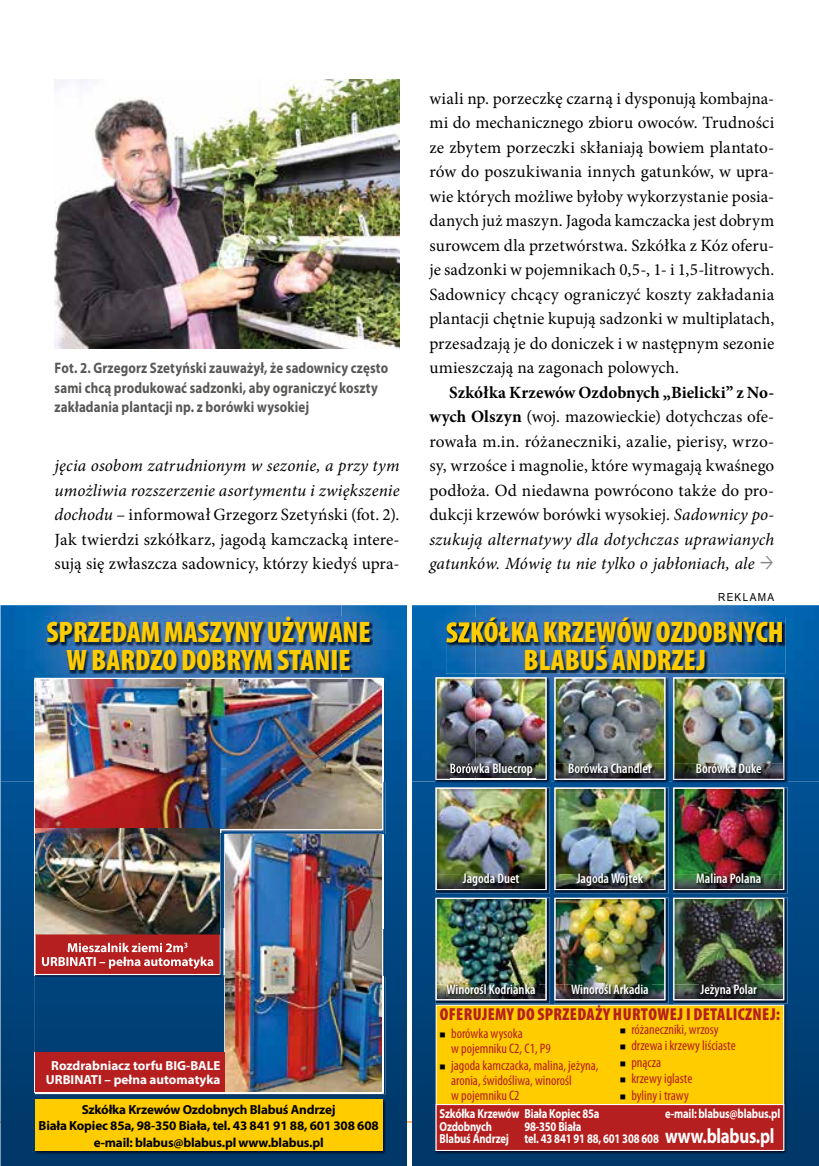
<style>
.page{position:relative;width:819px;height:1166px;background:#fff}
.page>*{position:absolute;margin:0;border:0;box-sizing:border-box;transform-origin:0 0}
.t1{font:900 condensed 29.75px/28px "Myriad Pro";color:#fc0;text-align:center}
.t2{font:700 20.82px "Myriad Pro";letter-spacing:-.015em;color:#fff;scale:.81 1}
.t3{font:900 condensed 17.32px "Myriad Pro";letter-spacing:.02em;color:#b51f1f}
.t4{font:17.15px/24.5px "Minion Pro";letter-spacing:.005em;color:#000;text-align:justify}
.t5{font:16.1px "Myriad Pro";color:#fff}
.t6{font:700 15.22px/19.2px "Myriad Pro";letter-spacing:.01em;color:#575756;scale:.85 1}
.t7{font:condensed 13.83px/14.9px "Myriad Pro";color:#b51f1f}
.t8{font:600 condensed 13.83px "Myriad Pro";color:#fff}
.t9{font:700 13.12px/16.6px "Myriad Pro";letter-spacing:-.015em;color:#000;text-align:center}
.t10{font:700 13.12px/12.4px "Myriad Pro";letter-spacing:-.015em;color:#fff;scale:.81 1}
.t11{font:700 13.12px/13.8px "Myriad Pro";letter-spacing:-.015em;color:#fff;text-align:center}
.t12{font:12.25px "Geometr 231 Lt PL";letter-spacing:.05em;color:#000}
.t13{font:11.03px "Arial Narrow";letter-spacing:.11em;color:#000;scale:1.11 1}
.s1{font-style:italic}
.s2{font-weight:700}
.s3{color:#000}
</style>
<div class="page">
<img style="left:55px;top:79px;width:344px;height:270px">
<hr style="left:0;top:1121px;width:819px;height:1px;background:#ef7d00">
<svg style="left:412px;top:782px;width:407px;height:384px;background:#02447d"></svg>
<svg style="left:0;top:781px;width:407px;height:385px;background:#03447a"></svg>
<img style="left:412px;top:605px;width:407px;height:177px">
<img style="left:475px;top:617px;width:310px;height:57px">
<img style="left:475px;top:618px;width:309px;height:25px">
<img style="left:673px;top:677px;width:115px;height:106px">
<img style="left:435px;top:677px;width:115px;height:106px">
<img style="left:673px;top:897px;width:114px;height:106px">
<img style="left:554px;top:897px;width:114px;height:106px">
<img style="left:673px;top:787px;width:114px;height:106px">
<img style="left:554px;top:787px;width:114px;height:106px">
<img style="left:435px;top:1004px;width:352px;height:150px">
<div style="left:436px;top:1005px;width:347px;height:145px;background:#fc0"></div>
<div style="left:436px;top:1104px;width:347px;height:46px;background:#b51f1f"></div>
<div style="left:435px;top:1104px;width:349px;height:47px;border:1px solid #fff"></div>
<img style="left:554px;top:677px;width:115px;height:106px">
<img style="left:435px;top:787px;width:114px;height:106px">
<img style="left:435px;top:788px;width:111px;height:102px">
<img style="left:673px;top:898px;width:111px;height:102px">
<img style="left:554px;top:898px;width:111px;height:102px">
<img style="left:673px;top:788px;width:111px;height:102px">
<img style="left:554px;top:788px;width:111px;height:102px">
<img style="left:435px;top:897px;width:114px;height:106px">
<img style="left:435px;top:898px;width:111px;height:102px">
<img style="left:554px;top:677px;width:111px;height:103px">
<img style="left:673px;top:677px;width:111px;height:103px">
<img style="left:696px;top:763px;width:68px;height:13px">
<img style="left:568px;top:763px;width:86px;height:13px">
<img style="left:696px;top:873px;width:67px;height:13px">
<img style="left:576px;top:873px;width:70px;height:17px">
<img style="left:462px;top:873px;width:61px;height:17px">
<img style="left:699px;top:983px;width:61px;height:17px">
<img style="left:571px;top:983px;width:80px;height:14px">
<img style="left:447px;top:983px;width:91px;height:14px">
<img style="left:0;top:605px;width:475px;height:176px">
<img style="left:446px;top:617px;width:29px;height:57px">
<img style="left:446px;top:618px;width:29px;height:25px">
<img style="left:435px;top:677px;width:111px;height:103px">
<img style="left:450px;top:763px;width:25px;height:13px">
<img style="left:47px;top:617px;width:326px;height:57px">
<img style="left:383px;top:679px;width:2px;height:155px">
<svg style="left:383px;top:781px;width:24px;height:1px"></svg>
<img style="left:34px;top:729px;width:1px;height:364px">
<img style="left:34px;top:678px;width:307px;height:51px">
<img style="left:341px;top:678px;width:42px;height:1px">
<img style="left:35px;top:679px;width:348px;height:155px">
<img style="left:36px;top:679px;width:346px;height:149px">
<img style="left:36px;top:828px;width:183px;height:6px">
<img style="left:35px;top:834px;width:350px;height:261px">
<img style="left:34px;top:833px;width:59px;height:142px">
<img style="left:35px;top:977px;width:348px;height:116px">
<img style="left:35px;top:975px;width:190px;height:2px">
<img style="left:219px;top:834px;width:164px;height:94px">
<img style="left:93px;top:928px;width:290px;height:47px">
<img style="left:68px;top:943px;width:115px;height:9px">
<svg style="left:184px;top:942px;width:3px;height:6px"></svg>
<img style="left:42px;top:956px;width:171px;height:13px">
<img style="left:225px;top:834px;width:157px;height:257px">
<div style="left:36px;top:1052px;width:189px;height:39px;background:#b51f1f"></div>
<img style="left:34px;top:1099px;width:352px;height:55px">
<div style="left:35px;top:1099px;width:347px;height:52px;background:#fc0"></div>
<p class="t6" style="left:55px;top:358px;width:394px">Fot. 2. Grzegorz Szetyński zauważył, że sadownicy często sami chcą produkować sadzonki, aby ograniczyć koszty zakładania plantacji np. z borówki wysokiej</p>
<p class="t4" style="left:55px;top:454px;width:346px"><span class="s1">jęcia osobom zatrudnionym w sezonie, a przy tym umożliwia rozszerzenie asortymentu i zwiększenie dochodu</span> – informował Grzegorz Szetyński (fot. 2).<br>Jak twierdzi szkółkarz, jagodą kamczacką intere&shy;sują się zwłaszcza sadownicy, którzy kiedyś upra-</p>
<h1 class="t1" style="left:46px;top:619px;width:326px">SPRZEDAM MASZYNY UŻYWANE<br>W BARDZO DOBRYM STANIE</h1>
<p class="t4" style="left:429px;top:86px;width:346px">wiali np. porzeczkę czarną i dysponują kombajna&shy;mi do mechanicznego zbioru owoców. Trudności ze zbytem porzeczki skłaniają bowiem plantato&shy;rów do poszukiwania innych gatunków, w upra&shy;wie których możliwe byłoby wykorzystanie posia&shy;danych już maszyn. Jagoda kamczacka jest dobrym surowcem dla przetwórstwa. Szkółka z Kóz oferu&shy;je sadzonki w pojemnikach 0,5-, 1- i 1,5-litrowych.<br>Sadownicy chcący ograniczyć koszty zakładania plantacji chętnie kupują sadzonki w multiplatach, przesadzają je do doniczek i w następnym sezonie umieszczają na zagonach polowych.</p>
<p class="t4" style="left:429px;top:380px;width:346px;text-indent:20px"><span class="s2">Szkółka Krzewów Ozdobnych „Bielicki” z No&shy;wych Olszyn</span> (woj. mazowieckie) dotychczas ofe&shy;rowała m.in. różaneczniki, azalie, pierisy, wrzo&shy;sy, wrzośce i magnolie, które wymagają kwaśnego podłoża. Od niedawna powrócono także do pro&shy;dukcji krzewów borówki wysokiej. <span class="s1">Sadownicy po&shy;szukują alternatywy dla dotychczas uprawianych gatunków. Mówię tu nie tylko o jabłoniach, ale</span></p>
<p class="t13" style="left:718px;top:589px;width:52px">REKLAMA</p>
<h1 class="t1" style="left:446px;top:619px;width:339px">SZKÓŁKA KRZEWÓW OZDOBNYCH<br>BLABUŚ ANDRZEJ</h1>
<p class="t8" style="left:449px;top:760px;width:84px">Borówka Bluecrop</p>
<p class="t8" style="left:568px;top:760px;width:85px">Borówka Chandler</p>
<p class="t8" style="left:695px;top:760px;width:68px">Borówka Duke</p>
<p class="t11" style="left:46px;top:1058px;width:176px">Rozdrabniacz torfu BIG-BALE<br>URBINATI – pełna automatyka</p>
<p class="t9" style="left:39px;top:1100px;width:341px">Szkółka Krzewów Ozdobnych Blabuś Andrzej<br>Biała Kopiec 85a, 98-350 Biała, tel. 43 841 91 88, 601 308 608 e-mail: blabus@blabus.pl www.blabus.pl</p>
<p class="t12" style="left:55px;top:1124px;width:154px">SZKÓŁKARSTWO 6/2014</p>
<p class="t8" style="left:462px;top:870px;width:58px">Jagoda Duet</p>
<p class="t8" style="left:576px;top:870px;width:68px">Jagoda Wojtek</p>
<p class="t8" style="left:696px;top:870px;width:66px">Malina Polana</p>
<p class="t8" style="left:446px;top:980px;width:91px">Winorośl Kodrianka</p>
<p class="t8" style="left:571px;top:980px;width:79px">Winorośl Arkadia</p>
<p class="t8" style="left:700px;top:980px;width:58px">Jeżyna Polar</p>
<p class="t3" style="left:439px;top:1005px;width:342px">OFERUJEMY DO SPRZEDAŻY HURTOWEJ I DETALICZNEJ:</p>
<p class="t7" style="left:619px;top:1022px;width:100px"><span class="s3">■</span> różaneczniki, wrzosy</p>
<p class="t7" style="left:619px;top:1038px;width:117px"><span class="s3">■</span> drzewa i krzewy liściaste</p>
<p class="t7" style="left:619px;top:1054px;width:43px"><span class="s3">■</span> pnącza</p>
<p class="t7" style="left:619px;top:1071px;width:74px"><span class="s3">■</span> krzewy iglaste</p>
<p class="t7" style="left:619px;top:1087px;width:71px"><span class="s3">■</span> byliny i trawy</p>
<p class="t10" style="left:524px;top:1119px;width:167px">98-350 Biała<br>tel. 43 841 91 88, 601 308 608</p>
<p class="t7" style="left:451px;top:1026px;width:101px;text-indent:-12px"><span class="s3">■</span> borówka wysoka<br>w pojemniku C2, C1, P9</p>
<p class="t7" style="left:451px;top:1058px;width:149px;text-indent:-12px"><span class="s3">■</span> jagoda kamczacka, malina, jeżyna, aronia, świdośliwa, winorośl<br>w pojemniku C2</p>
<p class="t10" style="left:439px;top:1107px;width:199px">Szkółka Krzewów Biała Kopiec 85a<br>Ozdobnych<br>Blabuś Andrzej</p>
<p class="t10" style="left:665px;top:1107px;width:144px">e-mail: blabus@blabus.pl</p>
<p class="t2" style="left:665px;top:1122px;width:137px">www.blabus.pl</p>
<p class="t5" style="left:745px;top:1108px;width:18px">57</p>
</div>
